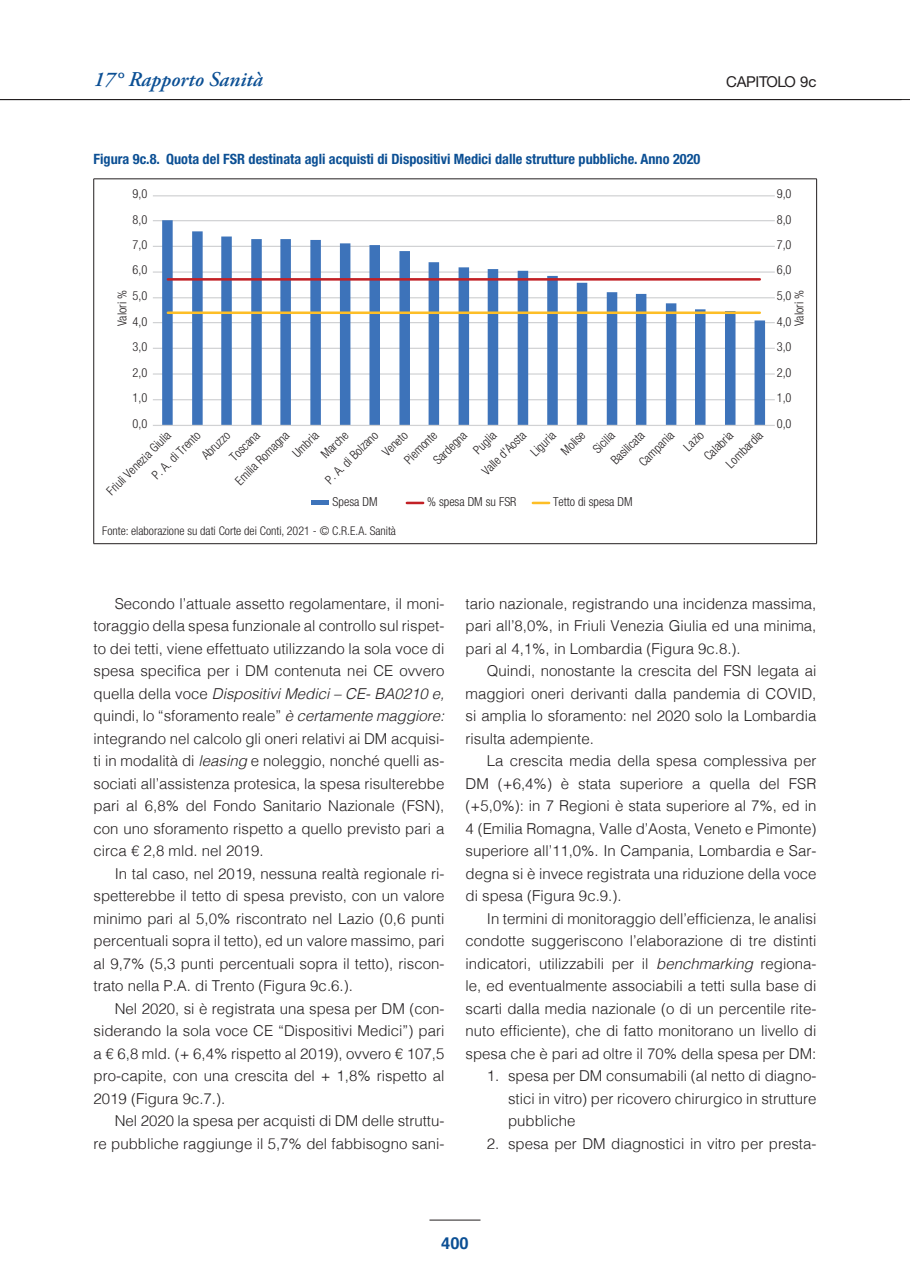
<style>
.page{position:relative;width:910px;height:1280px;background:#fff}
.page>*{position:absolute;margin:0;border:0;box-sizing:border-box;transform-origin:0 0}
.t1{font:italic 600 21px "Adobe Garamond Pro";color:#0b4f94}
.t2{font:700 16.5px "Helvetica";color:#0b4f94}
.t3{font:300 15px/22.5px "Helvetica";color:#231f20;text-align:justify}
.t4{font:15px "Helvetica Neue";letter-spacing:-.025em;color:#231f20}
.t5{font:700 condensed 14.25px "Helvetica Neue";color:#0b4f94}
.t6{font:300 condensed 12.45px/21px "Helvetica Neue";color:#231f20}
.t7{font:300 condensed 12.3px "Helvetica Neue";color:#231f20}
.t8{font:300 condensed 12px "Helvetica Neue";color:#231f20}
.s1{font-style:italic}
</style>
<div class="page">
<hr style="left:0;top:99px;width:910px;height:1px;background:#231f20">
<hr style="left:429px;top:1220px;width:51px;height:1px;background:#231f20">
<hr style="left:94px;top:179px;width:723px;height:1px;background:#231f20">
<hr style="left:93px;top:179px;width:1px;height:364px;background:#231f20">
<hr style="left:816px;top:179px;width:1px;height:364px;background:#231f20">
<hr style="left:94px;top:543px;width:723px;height:1px;background:#231f20">
<hr style="left:153px;top:399px;width:622px;height:1px;background:#d1d2d4">
<hr style="left:153px;top:373px;width:622px;height:2px;background:#d1d2d4">
<hr style="left:153px;top:348px;width:622px;height:1px;background:#d1d2d4">
<hr style="left:153px;top:322px;width:622px;height:1px;background:#d1d2d4">
<hr style="left:153px;top:297px;width:622px;height:1px;background:#d1d2d4">
<hr style="left:153px;top:271px;width:622px;height:2px;background:#d1d2d4">
<hr style="left:153px;top:246px;width:622px;height:1px;background:#d1d2d4">
<hr style="left:153px;top:220px;width:622px;height:1px;background:#d1d2d4">
<hr style="left:153px;top:195px;width:622px;height:1px;background:#d1d2d4">
<svg style="left:162px;top:220px;width:603px;height:205px"></svg>
<hr style="left:153px;top:425px;width:622px;height:1px;background:#d1d2d4">
<hr style="left:168px;top:278px;width:592px;height:3px;background:#c22025">
<hr style="left:168px;top:311px;width:592px;height:3px;background:#fdbe26">
<div style="left:312px;top:500px;width:17px;height:5px;background:#3d73ba"></div>
<svg style="left:407px;top:502px;width:16px;height:2px"></svg>
<svg style="left:533px;top:502px;width:16px;height:2px"></svg>
<h1 class="t1" style="left:94px;top:67px;width:170px">17° Rapporto Sanità</h1>
<p class="t4" style="left:726px;top:73px;width:92px">CAPITOLO 9c</p>
<p class="t5" style="left:94px;top:150px;width:608px">Figura 9c.8. Quota del FSR destinata agli acquisti di Dispositivi Medici dalle strutture pubbliche. Anno 2020</p>
<p class="t7" style="left:133px;top:187px;width:16px">9,0</p>
<p class="t7" style="left:777px;top:187px;width:16px">9,0</p>
<p class="t7" style="left:133px;top:212px;width:16px">8,0</p>
<p class="t7" style="left:777px;top:212px;width:16px">8,0</p>
<p class="t7" style="left:133px;top:238px;width:16px">7,0</p>
<p class="t7" style="left:777px;top:238px;width:16px">7,0</p>
<p class="t7" style="left:133px;top:263px;width:16px">6,0</p>
<p class="t7" style="left:777px;top:263px;width:16px">6,0</p>
<p class="t7" style="left:115px;top:326px;width:38px;rotate:-90deg">Valori %</p>
<p class="t7" style="left:792px;top:326px;width:38px;rotate:-90deg">Valori %</p>
<p class="t7" style="left:133px;top:288px;width:16px">5,0</p>
<p class="t7" style="left:777px;top:288px;width:16px">5,0</p>
<p class="t7" style="left:133px;top:314px;width:16px">4,0</p>
<p class="t7" style="left:777px;top:314px;width:16px">4,0</p>
<p class="t7" style="left:133px;top:340px;width:16px">3,0</p>
<p class="t7" style="left:133px;top:366px;width:16px">2,0</p>
<p class="t7" style="left:133px;top:390px;width:16px">1,0</p>
<p class="t7" style="left:133px;top:416px;width:16px">0,0</p>
<p class="t6" style="left:468px;top:444px;width:28px;rotate:-45deg">Puglia</p>
<p class="t6" style="left:605px;top:455px;width:43px;rotate:-45deg">Basilicata</p>
<p class="t6" style="left:698px;top:451px;width:37px;rotate:-45deg">Calabria</p>
<p class="t6" style="left:399px;top:454px;width:42px;rotate:-45deg">Piemonte</p>
<p class="t6" style="left:476px;top:465px;width:58px;rotate:-45deg">Valle d'Aosta</p>
<p class="t6" style="left:721px;top:458px;width:48px;rotate:-45deg">Lombardia</p>
<p class="t6" style="left:224px;top:451px;width:38px;rotate:-45deg">Toscana</p>
<p class="t6" style="left:301px;top:434px;width:35px;text-indent:-19px;rotate:-45deg">Umbria<br>Marche</p>
<p class="t6" style="left:678px;top:441px;width:24px;rotate:-45deg">Lazio</p>
<p class="t6" style="left:230px;top:475px;width:72px;rotate:-45deg">Emilia Romagna</p>
<p class="t6" style="left:196px;top:450px;width:36px;rotate:-45deg">Abruzzo</p>
<p class="t6" style="left:556px;top:445px;width:30px;rotate:-45deg">Molise</p>
<p class="t6" style="left:633px;top:456px;width:45px;rotate:-45deg">Campania</p>
<p class="t6" style="left:428px;top:455px;width:43px;rotate:-45deg">Sardegna</p>
<p class="t6" style="left:587px;top:443px;width:27px;rotate:-45deg">Sicilia</p>
<p class="t6" style="left:101px;top:485px;width:86px;rotate:-45deg">Friuli Venezia Giulia</p>
<p class="t6" style="left:525px;top:446px;width:31px;rotate:-45deg">Liguria</p>
<p class="t6" style="left:147px;top:470px;width:64px;rotate:-45deg">P. A. di Trento</p>
<p class="t6" style="left:377px;top:447px;width:32px;rotate:-45deg">Veneto</p>
<p class="t6" style="left:320px;top:474px;width:70px;rotate:-45deg">P. A. di Bolzano</p>
<p class="t7" style="left:333px;top:494px;width:46px">Spesa DM</p>
<p class="t7" style="left:427px;top:494px;width:91px">% spesa DM su FSR</p>
<p class="t7" style="left:553px;top:494px;width:81px">Tetto di spesa DM</p>
<p class="t8" style="left:102px;top:524px;width:295px">Fonte: elaborazione su dati Corte dei Conti, 2021 - © C.R.E.A. Sanità</p>
<p class="t7" style="left:777px;top:340px;width:16px">3,0</p>
<p class="t7" style="left:777px;top:366px;width:16px">2,0</p>
<p class="t7" style="left:777px;top:390px;width:16px">1,0</p>
<p class="t7" style="left:777px;top:416px;width:16px">0,0</p>
<p class="t3" style="left:94px;top:591px;width:352px;text-indent:21px">Secondo l’attuale assetto regolamentare, il moni&shy;toraggio della spesa funzionale al controllo sul rispet&shy;to dei tetti, viene effettuato utilizzando la sola voce di spesa specifica per i DM contenuta nei CE ovvero quella della voce <span class="s1">Dispositivi Medici – CE- BA0210 e, </span>quindi, lo “sforamento reale” <span class="s1">è certamente maggiore: </span>integrando nel calcolo gli oneri relativi ai DM acquisi&shy;ti in modalità di <span class="s1">leasing</span> e noleggio, nonché quelli as&shy;sociati all’assistenza protesica, la spesa risulterebbe pari al 6,8% del Fondo Sanitario Nazionale (FSN), con uno sforamento rispetto a quello previsto pari a circa € 2,8 mld. nel 2019.</p>
<p class="t3" style="left:94px;top:861px;width:352px;text-indent:21px">In tal caso, nel 2019, nessuna realtà regionale ri&shy;spetterebbe il tetto di spesa previsto, con un valore minimo pari al 5,0% riscontrato nel Lazio (0,6 punti percentuali sopra il tetto), ed un valore massimo, pari al 9,7% (5,3 punti percentuali sopra il tetto), riscon&shy;trato nella P.A. di Trento (Figura 9c.6.).</p>
<p class="t3" style="left:94px;top:996px;width:352px;text-indent:21px">Nel 2020, si è registrata una spesa per DM (con&shy;siderando la sola voce CE “Dispositivi Medici”) pari a € 6,8 mld. (+ 6,4% rispetto al 2019), ovvero € 107,5 pro-capite, con una crescita del + 1,8% rispetto al 2019 (Figura 9c.7.).</p>
<p class="t3" style="left:94px;top:1109px;width:352px;text-align:right">Nel 2020 la spesa per acquisti di DM delle struttu-<br>re pubbliche raggiunge il 5,7% del fabbisogno sani-</p>
<p class="t3" style="left:466px;top:591px;width:352px">tario nazionale, registrando una incidenza massima, pari all’8,0%, in Friuli Venezia Giulia ed una minima, pari al 4,1%, in Lombardia (Figura 9c.8.).</p>
<p class="t3" style="left:466px;top:659px;width:352px;text-indent:21px">Quindi, nonostante la crescita del FSN legata ai maggiori oneri derivanti dalla pandemia di COVID, si amplia lo sforamento: nel 2020 solo la Lombardia risulta adempiente.</p>
<p class="t3" style="left:466px;top:749px;width:352px;text-indent:21px">La crescita media della spesa complessiva per DM (+6,4%) è stata superiore a quella del FSR (+5,0%): in 7 Regioni è stata superiore al 7%, ed in 4 (Emilia Romagna, Valle d’Aosta, Veneto e Pimonte) superiore all’11,0%. In Campania, Lombardia e Sar&shy;degna si è invece registrata una riduzione della voce di spesa (Figura 9c.9.).</p>
<p class="t3" style="left:466px;top:906px;width:352px;text-indent:21px">In termini di monitoraggio dell’efficienza, le analisi condotte suggeriscono l’elaborazione di tre distinti indicatori, utilizzabili per il <span class="s1">benchmarking</span> regiona&shy;le, ed eventualmente associabili a tetti sulla base di scarti dalla media nazionale (o di un percentile rite&shy;nuto efficiente), che di fatto monitorano un livello di spesa che è pari ad oltre il 70% della spesa per DM:</p>
<p class="t3" style="left:508px;top:1064px;width:310px;text-indent:-21px">1. spesa per DM consumabili (al netto di diagno&shy;stici in vitro) per ricovero chirurgico in strutture pubbliche</p>
<p class="t3" style="left:487px;top:1131px;width:331px">2. spesa per DM diagnostici in vitro per presta-</p>
<p class="t2" style="left:441px;top:1229px;width:29px">400</p>
</div>
